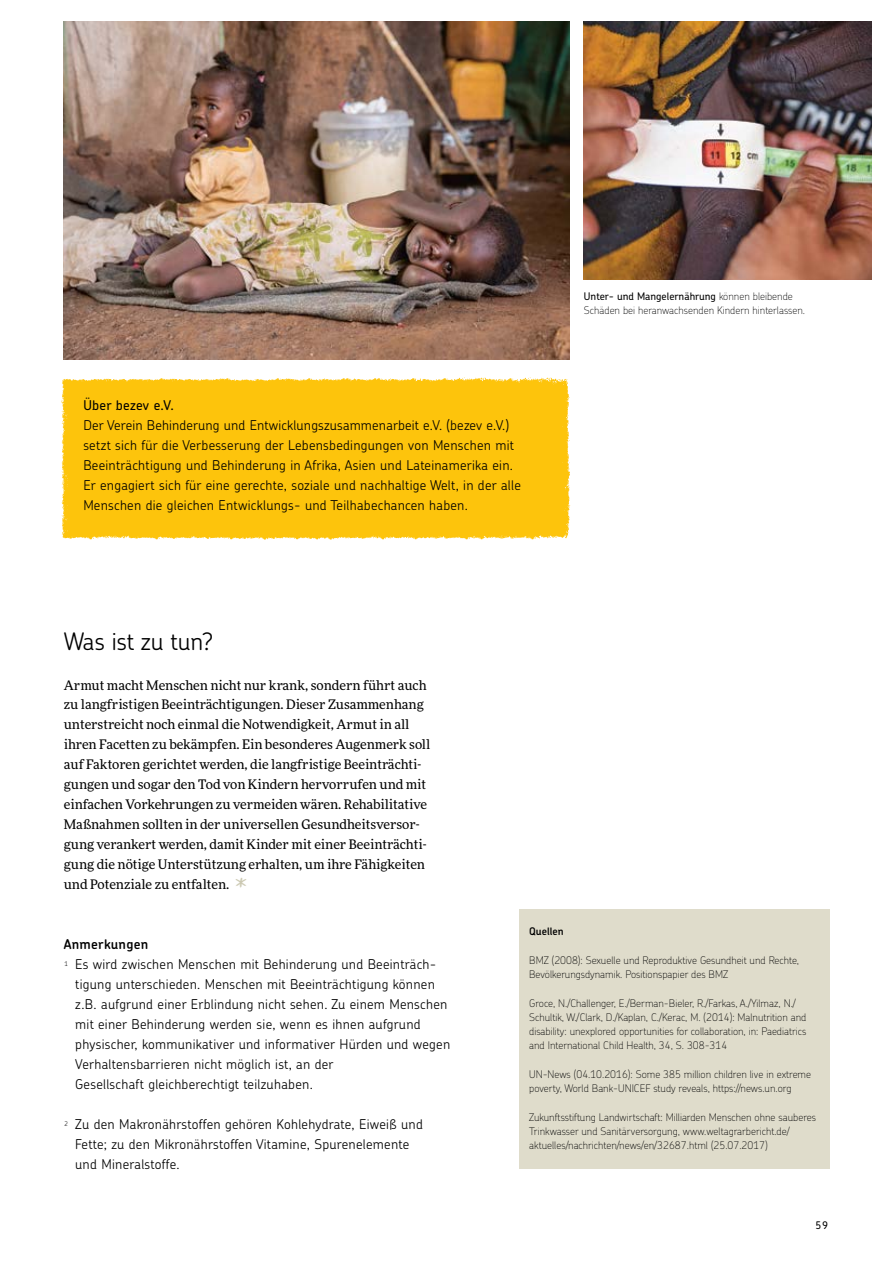
<style>
.page{position:relative;width:893px;height:1263px;background:#fff}
.page>*{position:absolute;margin:0;border:0;box-sizing:border-box;transform-origin:0 0}
.t1{font:300 24px "Chevin Std";letter-spacing:-.005em;color:#000}
.t2{font:300 13.5px/20px "Chevin Std";letter-spacing:.02em;color:#000}
.t3{font:500 13.5px "Chevin Std";letter-spacing:.02em;color:#000}
.t4{font:600 13.5px "Chevin Std";letter-spacing:.02em;color:#000}
.t5{font:13.2px/20px "More Pro";color:#000}
.t6{font:100 10.5px/14.2px "Chevin Std";color:#000}
.t7{font:600 10.5px "Chevin Std";color:#000}
.t8{font:500 10.5px "Chevin";color:#000}
.s1{font-weight:500}
.s2{font-family:"Sternsinger";font-size:19.5px;color:#cbc8b1}
.s3{font-weight:100;font-size:10.5px}
</style>
<div class="page">
<div style="left:519px;top:909px;width:310px;height:260px;background:#dfdccb"></div>
<div style="left:62px;top:378px;width:508px;height:162px;background:#fdc40c"></div>
<svg style="left:568px;top:462px;width:2px;height:8px"></svg>
<img style="left:584px;top:21px;width:288px;height:259px">
<img style="left:64px;top:21px;width:505px;height:339px">
<p class="t3" style="left:83px;top:396px;width:92px">Über bezev e.V.</p>
<p class="t2" style="left:83px;top:414px;width:439px">Der Verein Behinderung und Entwicklungszusammenarbeit e.V. (bezev e.V.) setzt sich für die Verbesserung der Lebensbedingungen von Menschen mit Beeinträchtigung und Behinderung in Afrika, Asien und Lateinamerika ein.<br>Er engagiert sich für eine gerechte, soziale und nachhaltige Welt, in der alle Menschen die gleichen Entwicklungs- und Teilhabechancen haben.</p>
<p class="t6" style="left:584px;top:288px;width:223px"><span class="s1">Unter- und Mangelernährung</span> können bleibende<br>Schäden bei heranwachsenden Kindern hinterlassen.</p>
<h1 class="t1" style="left:64px;top:625px;width:151px">Was ist zu tun?</h1>
<p class="t5" style="left:64px;top:674px;width:368px">Armut macht Menschen nicht nur krank, sondern führt auch zu langfristigen Beeinträchtigungen. Dieser Zusammenhang unterstreicht noch einmal die Notwendigkeit, Armut in all ihren Facetten zu bekämpfen. Ein besonderes Augenmerk soll auf Faktoren gerichtet werden, die langfristige Beeinträchti&shy;gungen und sogar den Tod von Kindern hervorrufen und mit einfachen Vorkehrungen zu vermeiden wären. Rehabilitative Maßnahmen sollten in der universellen Gesundheitsversor&shy;gung verankert werden, damit Kinder mit einer Beeinträchti&shy;gung die nötige Unterstützung erhalten, um ihre Fähigkeiten und Potenziale zu entfalten. <span class="s2">*</span></p>
<p class="t4" style="left:64px;top:935px;width:86px">Anmerkungen</p>
<p class="t2" style="left:64px;top:954px;width:374px"><span class="s3">¹</span> Es wird zwischen Menschen mit Behinderung und Beeinträch-</p>
<p class="t2" style="left:75px;top:974px;width:361px">tigung unterschieden. Menschen mit Beeinträchtigung können</p>
<p class="t2" style="left:75px;top:994px;width:374px">z.B. aufgrund einer Erblindung nicht sehen. Zu einem Menschen</p>
<p class="t2" style="left:75px;top:1014px;width:347px">mit einer Behinderung werden sie, wenn es ihnen aufgrund</p>
<p class="t2" style="left:75px;top:1034px;width:376px">physischer, kommunikativer und informativer Hürden und wegen</p>
<p class="t2" style="left:75px;top:1054px;width:260px">Verhaltensbarrieren nicht möglich ist, an der</p>
<p class="t2" style="left:75px;top:1074px;width:239px">Gesellschaft gleichberechtigt teilzuhaben.</p>
<p class="t2" style="left:75px;top:1114px;width:349px;text-indent:-11px"><span class="s3">²</span> Zu den Makronährstoffen gehören Kohlehydrate, Eiweiß und<br>Fette; zu den Mikronährstoffen Vitamine, Spurenelemente und Mineralstoffe.</p>
<p class="t7" style="left:529px;top:925px;width:36px">Quellen</p>
<p class="t6" style="left:529px;top:953px;width:271px">BMZ (2008): Sexuelle und Reproduktive Gesundheit und Rechte,<br>Bevölkerungsdynamik. Positionspapier des BMZ</p>
<p class="t6" style="left:529px;top:995px;width:279px">Groce, N./Challenger, E./Berman-Bieler, R./Farkas, A./Yilmaz, N./ Schultik, W./Clark, D./Kaplan, C./Kerac, M. (2014): Malnutrition and disability: unexplored opportunities for collaboration, in: Paediatrics and International Child Health, 34, S. 308-314</p>
<p class="t6" style="left:529px;top:1067px;width:283px">UN-News (04.10.2016): Some 385 million children live in extreme poverty, World Bank-UNICEF study reveals, https://news.un.org</p>
<p class="t6" style="left:529px;top:1109px;width:288px">Zukunftsstiftung Landwirtschaft: Milliarden Menschen ohne sauberes<br>Trinkwasser und Sanitärversorgung, www.weltagrarbericht.de/ aktuelles/nachrichten/news/en/32687.html (25.07.2017)</p>
<p class="t8" style="left:815px;top:1218px;width:14px">59</p>
</div>
